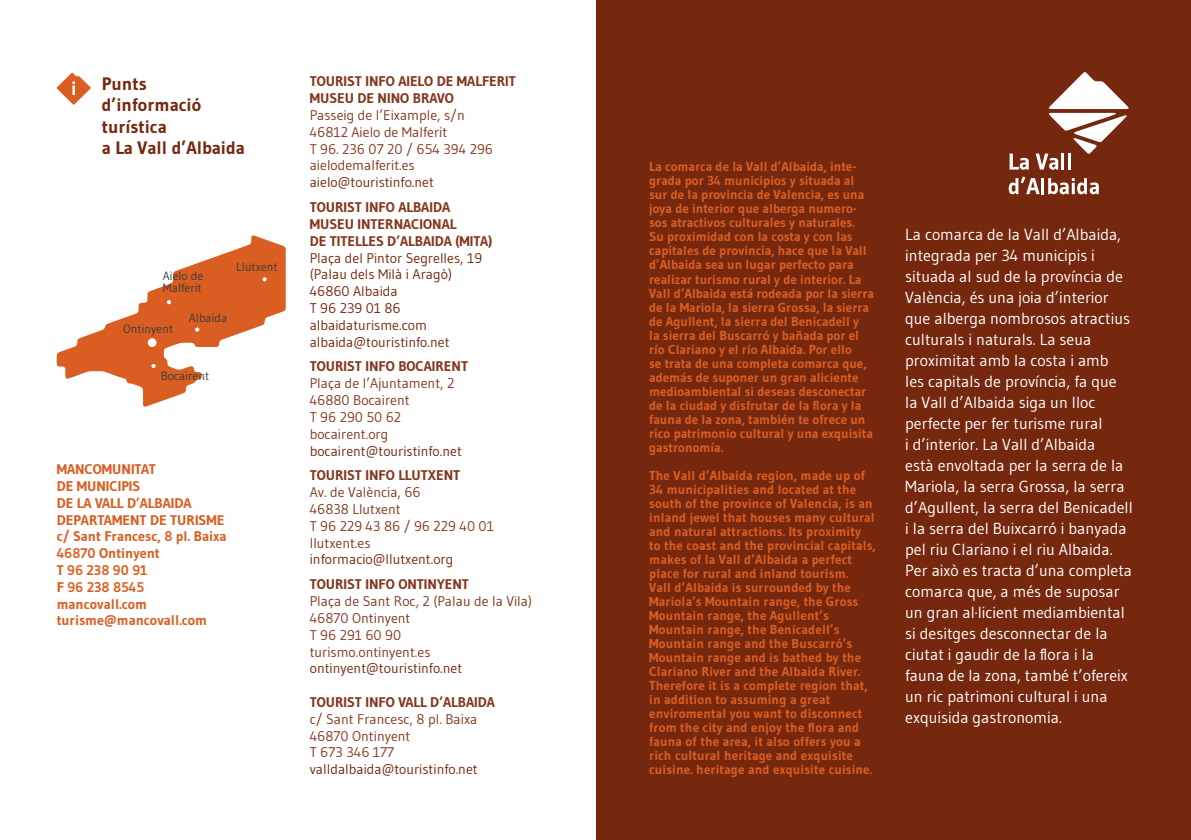
<style>
.page{position:relative;width:1191px;height:840px;background:#fff}
.page>*{position:absolute;margin:0;border:0;box-sizing:border-box;transform-origin:0 0}
.t1{font:700 18px/21.6px "Gudea";color:#76280f}
.t2{font:16px/21px "Gudea";color:#fff}
.t3{font:14px/16.8px "Gudea";color:#84381f}
.t4{font:14px/16.8px "Gudea";color:#76280f}
.t5{font:700 14px/16.8px "Gudea";color:#84381f}
.t6{font:700 14px/16.8px "Gudea";color:#da5e22}
.t7{font:700 13px/14px "Gudea";letter-spacing:.01em;color:#da5e22}
.t8{font:12px/12px "Gudea";color:#3c3c3b}
</style>
<div class="page">
<div style="left:596px;top:0;width:595px;height:839px;background:#76280f"></div>
<svg style="left:57px;top:73px;width:34px;height:32px"></svg>
<svg style="left:57px;top:235px;width:229px;height:171px"></svg>
<svg style="left:1009px;top:153px;width:19px;height:17px"></svg>
<svg style="left:1008px;top:176px;width:31px;height:18px"></svg>
<hr style="left:1041px;top:178px;width:3px;height:16px;background:#fff">
<svg style="left:1048px;top:178px;width:50px;height:16px"></svg>
<svg style="left:1035px;top:72px;width:93px;height:98px"></svg>
<h1 class="t1" style="left:102px;top:73px;width:144px">Punts d’informació turística<br>a La Vall d’Albaida</h1>
<p class="t8" style="left:163px;top:269px;width:42px">Aielo de<br>Malferit</p>
<p class="t8" style="left:123px;top:322px;width:51px">Ontinyent</p>
<p class="t8" style="left:189px;top:312px;width:40px">Albaida</p>
<p class="t8" style="left:236px;top:261px;width:43px">Llutxent</p>
<p class="t8" style="left:161px;top:370px;width:50px">Bocairent</p>
<p class="t6" style="left:57px;top:461px;width:171px">MANCOMUNITAT<br>DE MUNICIPIS<br>DE LA VALL D’ALBAIDA<br>DEPARTAMENT DE TURISME c/ Sant Francesc, 8 pl. Baixa<br>46870 Ontinyent<br>T 96 238 90 91<br>F 96 238 8545 mancovall.com turisme@mancovall.com</p>
<p class="t5" style="left:310px;top:74px;width:208px">TOURIST INFO AIELO DE MALFERIT<br>MUSEU DE NINO BRAVO</p>
<p class="t3" style="left:310px;top:107px;width:185px">Passeig de l’Eixample, s/n<br>46812 Aielo de Malferit<br>T 96. 236 07 20 / 654 394 296 aielodemalferit.es</p>
<p class="t4" style="left:310px;top:174px;width:126px">aielo@touristinfo.net</p>
<p class="t5" style="left:310px;top:199px;width:184px">TOURIST INFO ALBAIDA<br>MUSEU INTERNACIONAL<br>DE TITELLES D’ALBAIDA (MITA)</p>
<p class="t4" style="left:310px;top:249px;width:174px">Plaça del Pintor Segrelles, 19 (Palau dels Milà i Aragò)<br>46860 Albaida<br>T 96 239 01 86 albaidaturisme.com albaida@touristinfo.net</p>
<p class="t5" style="left:310px;top:359px;width:160px">TOURIST INFO BOCAIRENT</p>
<p class="t3" style="left:310px;top:375px;width:146px">Plaça de l’Ajuntament, 2<br>46880 Bocairent<br>T 96 290 50 62 bocairent.org</p>
<p class="t4" style="left:310px;top:442px;width:154px">bocairent@touristinfo.net</p>
<p class="t5" style="left:310px;top:467px;width:152px">TOURIST INFO LLUTXENT</p>
<p class="t3" style="left:310px;top:484px;width:186px">Av. de València, 66<br>46838 Llutxent<br>T 96 229 43 86 / 96 229 40 01 llutxent.es</p>
<p class="t4" style="left:310px;top:551px;width:145px">informacio@llutxent.org</p>
<p class="t5" style="left:310px;top:576px;width:161px">TOURIST INFO ONTINYENT</p>
<p class="t3" style="left:310px;top:593px;width:224px">Plaça de Sant Roc, 2 (Palau de la Vila)<br>46870 Ontinyent<br>T 96 291 60 90<br>turismo.ontinyent.es</p>
<p class="t4" style="left:310px;top:660px;width:154px">ontinyent@touristinfo.net</p>
<p class="t5" style="left:310px;top:694px;width:187px">TOURIST INFO VALL D’ALBAIDA</p>
<p class="t3" style="left:310px;top:710px;width:169px">c/ Sant Francesc, 8 pl. Baixa<br>46870 Ontinyent<br>T 673 346 177</p>
<p class="t4" style="left:310px;top:761px;width:169px">valldalbaida@touristinfo.net</p>
<p class="t7" style="left:649px;top:160px;width:226px">La comarca de la Vall d’Albaida, inte&shy;grada por 34 municipios y situada al sur de la provincia de Valencia, es una joya de interior que alberga numero&shy;sos atractivos culturales y naturales.<br>Su proximidad con la costa y con las capitales de provincia, hace que la Vall d’Albaida sea un lugar perfecto para realizar turismo rural y de interior. La Vall d’Albaida está rodeada por la sierra de la Mariola, la sierra Grossa, la sierra de Agullent, la sierra del Benicadell y<br>la sierra del Buscarró y bañada por el río Clariano y el río Albaida. Por ello<br>se trata de una completa comarca que, además de suponer un gran aliciente medioambiental si deseas desconectar de la ciudad y disfrutar de la flora y la fauna de la zona, también te ofrece un rico patrimonio cultural y una exquisita gastronomía.</p>
<p class="t7" style="left:649px;top:468px;width:228px">The Vall d’Albaida region, made up of 34 municipalities and located at the south of the province of Valencia, is an inland jewel that houses many cultural and natural attractions. Its proximity<br>to the coast and the provincial capitals, makes of la Vall d’Albaida a perfect place for rural and inland tourism.<br>Vall d’Albaida is surrounded by the Mariola’s Mountain range, the Gross Mountain range, the Agullent’s Mountain range, the Benicadell’s Mountain range and the Buscarró’s Mountain range and is bathed by the Clariano River and the Albaida River.<br>Therefore it is a complete region that, in addition to assuming a great enviromental you want to disconnect from the city and enjoy the flora and fauna of the area, it also offers you a rich cultural heritage and exquisite cuisine. heritage and exquisite cuisine.</p>
<p class="t2" style="left:905px;top:224px;width:229px">La comarca de la Vall d’Albaida, integrada per 34 municipis i situada al sud de la província de<br>València, és una joia d’interior que alberga nombrosos atractius culturals i naturals. La seua proximitat amb la costa i amb<br>les capitals de província, fa que la Vall d’Albaida siga un lloc perfecte per fer turisme rural<br>i d’interior. La Vall d’Albaida<br>està envoltada per la serra de la<br>Mariola, la serra Grossa, la serra d’Agullent, la serra del Benicadell i la serra del Buixcarró i banyada pel riu Clariano i el riu Albaida.<br>Per això es tracta d’una completa comarca que, a més de suposar un gran al·licient mediambiental si desitges desconnectar de la ciutat i gaudir de la flora i la fauna de la zona, també t’ofereix un ric patrimoni cultural i una exquisida gastronomia.</p>
</div>
